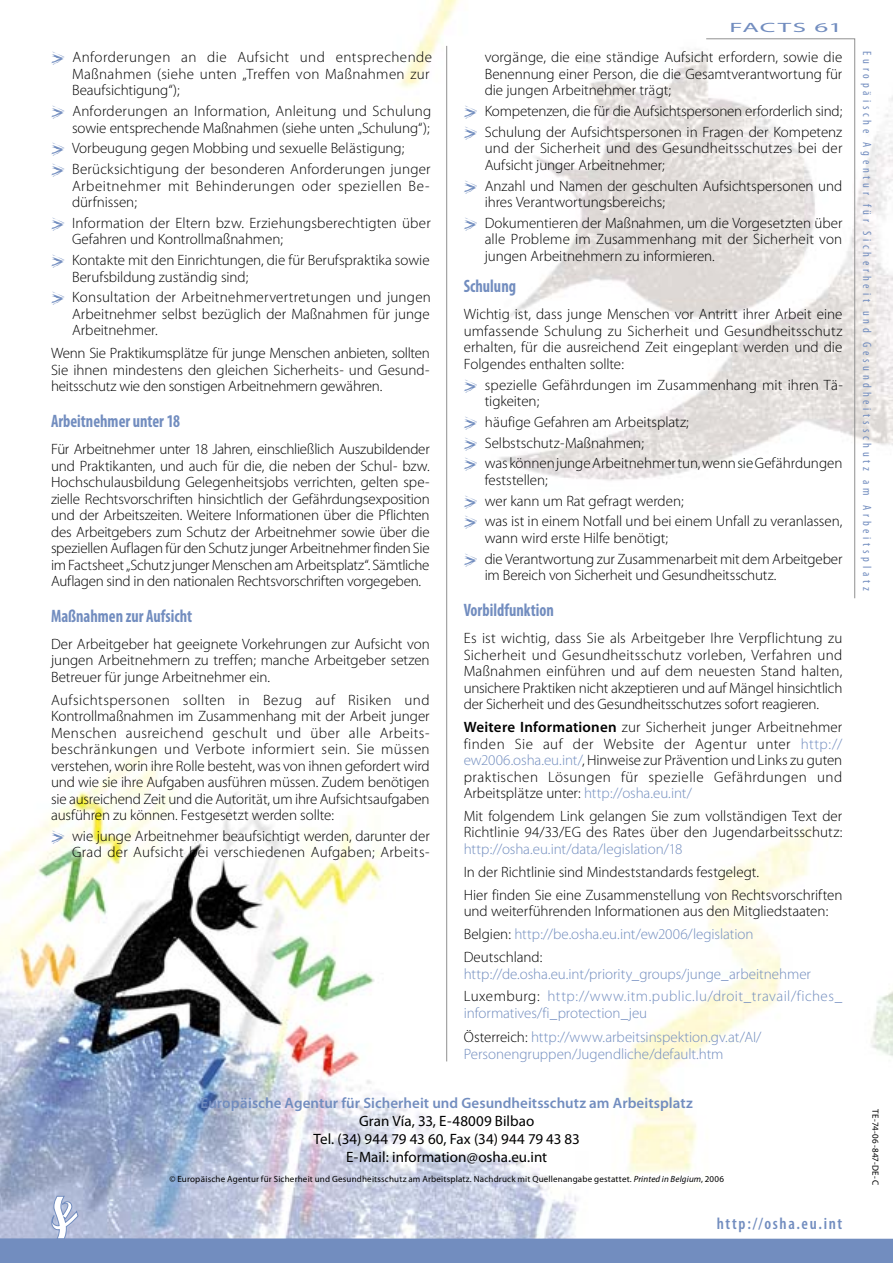
<style>
.page{position:relative;width:893px;height:1263px;background:#fff}
.page>*{position:absolute;margin:0;border:0;box-sizing:border-box;transform-origin:0 0}
.t1{font:700 condensed 18px "Myriad Pro";color:#728dbf;scale:.9 1}
.t2{font:600 condensed 16.5px "Myriad Pro";letter-spacing:.1em;color:#728dbf}
.t3{font:300 15px/16.5px "Myriad Pro";color:#000}
.t4{font:300 15px/24.5px "Myriad Pro";color:#728dbf}
.t5{font:300 15px/23px "Myriad Pro";letter-spacing:.02em;color:#728dbf}
.t6{font:300 15px/16.5px "Myriad Pro";letter-spacing:.02em;color:#000}
.t7{font:15px/18px "Myriad Pro";color:#000;text-align:center}
.t8{font:600 15px "Myriad Pro";color:#728dbf}
.t9{font:300 15px/16.5px "Myriad Pro";letter-spacing:.03em;color:#000}
.t10{font:13.5px "Myriad Pro";letter-spacing:.03em;color:#728dbf;scale:2 1}
.t11{font:condensed 12px "Myriad Pro";letter-spacing:.31em;color:#728dbf}
.t12{font:9px "Myriad Pro";letter-spacing:.02em;color:#000}
.s1{font-weight:600}
.s2{color:#728dbf}
.s3{color:#000}
.s4{font-style:italic}
</style>
<div class="page">
<img style="left:0;top:0;width:892px;height:1196px">
<svg style="left:0;top:1196px;width:892px;height:67px"></svg>
<svg style="left:705px;top:38px;width:150px;height:561px"></svg>
<hr style="left:446px;top:46px;width:1px;height:1015px;background:#909090">
<p class="t6" style="left:72px;top:51px;width:361px;text-indent:-21px"><sub>&gt;</sub> Anforderungen an die Aufsicht und entsprechende<br>Maßnahmen (siehe unten „Treffen von Maßnahmen zur<br>Beaufsichtigung“);</p>
<p class="t3" style="left:51px;top:104px;width:382px;text-align:right"><sub>&gt;</sub> Anforderungen an Information, Anleitung und Schulung sowie entsprechende Maßnahmen (siehe unten „Schulung“);</p>
<p class="t3" style="left:51px;top:139px;width:381px;line-height:20.7px"><sub>&gt;</sub> Vorbeugung gegen Mobbing und sexuelle Belästigung;<br><sub>&gt;</sub> Berücksichtigung der besonderen Anforderungen junger</p>
<p class="t9" style="left:72px;top:179px;width:359px">Arbeitnehmer mit Behinderungen oder speziellen Be&shy;dürfnissen;</p>
<p class="t3" style="left:72px;top:216px;width:360px;text-indent:-21px"><sub>&gt;</sub> Information der Eltern bzw. Erziehungsberechtigten über<br>Gefahren und Kontrollmaßnahmen;</p>
<p class="t3" style="left:72px;top:253px;width:359px;text-indent:-21px"><sub>&gt;</sub> Kontakte mit den Einrichtungen, die für Berufspraktika sowie<br>Berufsbildung zuständig sind;</p>
<p class="t3" style="left:72px;top:291px;width:360px;text-align:justify;text-indent:-21px"><sub>&gt;</sub> Konsultation der Arbeitnehmervertretungen und jungen Arbeitnehmer selbst bezüglich der Maßnahmen für junge Arbeitnehmer.</p>
<p class="t3" style="left:51px;top:346px;width:380px;text-align:justify">Wenn Sie Praktikumsplätze für junge Menschen anbieten, sollten Sie ihnen mindestens den gleichen Sicherheits- und Gesund&shy;heitsschutz wie den sonstigen Arbeitnehmern gewähren.</p>
<p class="t1" style="left:51px;top:414px;width:145px">Arbeitnehmer unter 18</p>
<p class="t3" style="left:51px;top:442px;width:380px;text-align:justify">Für Arbeitnehmer unter 18 Jahren, einschließlich Auszubildender und Praktikanten, und auch für die, die neben der Schul- bzw.<br>Hochschulausbildung Gelegenheitsjobs verrichten, gelten spe&shy;zielle Rechtsvorschriften hinsichtlich der Gefährdungsexposition und der Arbeitszeiten. Weitere Informationen über die Pflichten des Arbeitgebers zum Schutz der Arbeitnehmer sowie über die speziellen Auflagen für den Schutz junger Arbeitnehmer finden Sie im Factsheet „Schutz junger Menschen am Arbeitsplatz“. Sämtliche Auflagen sind in den nationalen Rechtsvorschriften vorgegeben.</p>
<p class="t1" style="left:51px;top:609px;width:158px">Maßnahmen zur Aufsicht</p>
<p class="t3" style="left:51px;top:637px;width:380px;text-align:justify">Der Arbeitgeber hat geeignete Vorkehrungen zur Aufsicht von jungen Arbeitnehmern zu treffen; manche Arbeitgeber setzen Betreuer für junge Arbeitnehmer ein.</p>
<p class="t3" style="left:51px;top:693px;width:380px;text-align:justify">Aufsichtspersonen sollten in Bezug auf Risiken und Kontrollmaßnahmen im Zusammenhang mit der Arbeit junger Menschen ausreichend geschult und über alle Arbeits&shy;beschränkungen und Verbote informiert sein. Sie müssen verstehen, worin ihre Rolle besteht, was von ihnen gefordert wird und wie sie ihre Aufgaben ausführen müssen. Zudem benötigen sie ausreichend Zeit und die Autorität, um ihre Aufsichtsaufgaben ausführen zu können. Festgesetzt werden sollte:</p>
<p class="t3" style="left:51px;top:829px;width:380px;text-align:right"><sub>&gt;</sub> wie junge Arbeitnehmer beaufsichtigt werden, darunter der<br>Grad der Aufsicht bei verschiedenen Aufgaben; Arbeits-</p>
<p class="t10" style="left:729px;top:22px;width:58px">FACTS 61</p>
<p class="t3" style="left:484px;top:51px;width:359px;text-align:justify">vorgänge, die eine ständige Aufsicht erfordern, sowie die Benennung einer Person, die die Gesamtverantwortung für die jungen Arbeitnehmer trägt;</p>
<p class="t3" style="left:463px;top:102px;width:380px;line-height:20.7px"><sub>&gt;</sub> Kompetenzen, die für die Aufsichtspersonen erforderlich sind; <sub>&gt;</sub> Schulung der Aufsichtspersonen in Fragen der Kompetenz</p>
<p class="t3" style="left:484px;top:142px;width:359px">und der Sicherheit und des Gesundheitsschutzes bei der<br>Aufsicht junger Arbeitnehmer;</p>
<p class="t3" style="left:484px;top:179px;width:359px;text-indent:-21px"><sub>&gt;</sub> Anzahl und Namen der geschulten Aufsichtspersonen und ihres Verantwortungsbereichs;</p>
<p class="t3" style="left:484px;top:216px;width:359px;text-align:justify;text-indent:-21px"><sub>&gt;</sub> Dokumentieren der Maßnahmen, um die Vorgesetzten über alle Probleme im Zusammenhang mit der Sicherheit von jungen Arbeitnehmern zu informieren.</p>
<p class="t1" style="left:463px;top:280px;width:60px">Schulung</p>
<p class="t3" style="left:463px;top:308px;width:380px;text-align:justify">Wichtig ist, dass junge Menschen vor Antritt ihrer Arbeit eine umfassende Schulung zu Sicherheit und Gesundheitsschutz erhalten, für die ausreichend Zeit eingeplant werden und die Folgendes enthalten sollte:</p>
<p class="t3" style="left:484px;top:378px;width:360px;text-indent:-21px"><sub>&gt;</sub> spezielle Gefährdungen im Zusammenhang mit ihren Tä&shy;tigkeiten;</p>
<p class="t3" style="left:463px;top:413px;width:380px;line-height:20.7px"><sub>&gt;</sub> häufige Gefahren am Arbeitsplatz;<br><sub>&gt;</sub> Selbstschutz-Maßnahmen;<br><sub>&gt;</sub> was können junge Arbeitnehmer tun, wenn sie Gefährdungen</p>
<p class="t3" style="left:463px;top:471px;width:380px;line-height:20.7px;text-indent:21px">feststellen;<br><sub>&gt;</sub> wer kann um Rat gefragt werden;<br><sub>&gt;</sub> was ist in einem Notfall und bei einem Unfall zu veranlassen,</p>
<p class="t3" style="left:463px;top:529px;width:380px;line-height:20.7px;text-indent:21px">wann wird erste Hilfe benötigt;<br><sub>&gt;</sub> die Verantwortung zur Zusammenarbeit mit dem Arbeitgeber</p>
<p class="t3" style="left:484px;top:568px;width:293px">im Bereich von Sicherheit und Gesundheitsschutz.</p>
<p class="t1" style="left:463px;top:603px;width:102px">Vorbildfunktion</p>
<p class="t3" style="left:463px;top:631px;width:380px;text-align:justify">Es ist wichtig, dass Sie als Arbeitgeber Ihre Verpflichtung zu Sicherheit und Gesundheitsschutz vorleben, Verfahren und Maßnahmen einführen und auf dem neuesten Stand halten, unsichere Praktiken nicht akzeptieren und auf Mängel hinsichtlich der Sicherheit und des Gesundheitsschutzes sofort reagieren.</p>
<p class="t3" style="left:463px;top:720px;width:380px;text-align:justify"><span class="s1">Weitere Informationen</span> zur Sicherheit junger Arbeitnehmer finden Sie auf der Website der Agentur unter <span class="s2">http:// ew2006.osha.eu.int/</span>, Hinweise zur Prävention und Links zu guten praktischen Lösungen für spezielle Gefährdungen und Arbeitsplätze unter: <span class="s2">http://osha.eu.int/</span></p>
<p class="t3" style="left:463px;top:809px;width:380px">Mit folgendem Link gelangen Sie zum vollständigen Text der<br>Richtlinie 94/33/EG des Rates über den Jugendarbeitsschutz:</p>
<p class="t4" style="left:463px;top:838px;width:220px">http://osha.eu.int/data/legislation/18</p>
<p class="t3" style="left:463px;top:862px;width:380px;line-height:23px">In der Richtlinie sind Mindeststandards festgelegt.<br>Hier finden Sie eine Zusammenstellung von Rechtsvorschriften</p>
<p class="t3" style="left:463px;top:901px;width:366px;line-height:23px">und weiterführenden Informationen aus den Mitgliedstaaten:<br>Belgien: <span class="s2">http://be.osha.eu.int/ew2006/legislation<br></span>Deutschland:</p>
<p class="t5" style="left:463px;top:963px;width:380px">http://de.osha.eu.int/priority_groups/junge_arbeitnehmer<br><span class="s3">Luxemburg:</span> http://www.itm.public.lu/droit_travail/fiches_</p>
<p class="t4" style="left:463px;top:1002px;width:299px">informatives/fi_protection_jeu<br><span class="s3">Österreich:</span> http://www.arbeitsinspektion.gv.at/AI/</p>
<p class="t4" style="left:463px;top:1043px;width:261px">Personengruppen/Jugendliche/default.htm</p>
<p class="t8" style="left:200px;top:1098px;width:493px">Europäische Agentur für Sicherheit und Gesundheitsschutz am Arbeitsplatz</p>
<p class="t7" style="left:313px;top:1114px;width:268px">Gran Vía, 33, E-48009 Bilbao<br>Tel. (34) 944 79 43 60, Fax (34) 944 79 43 83<br>E-Mail: information@osha.eu.int</p>
<p class="t12" style="left:169px;top:1175px;width:556px">© Europäische Agentur für Sicherheit und Gesundheitsschutz am Arbeitsplatz. Nachdruck mit Quellenangabe gestattet. <span class="s4">Printed in Belgium</span>, 2006</p>
<p class="t2" style="left:716px;top:1217px;width:127px">http://osha.eu.int</p>
<p class="t11" style="left:871px;top:51px;width:541px;rotate:90deg">Europäische Agentur für Sicherheit und Gesundheitsschutz am Arbeitsplatz</p>
<p class="t12" style="left:878px;top:1109px;width:77px;rotate:90deg">TE-74-06-847-DE-C</p>
</div>
